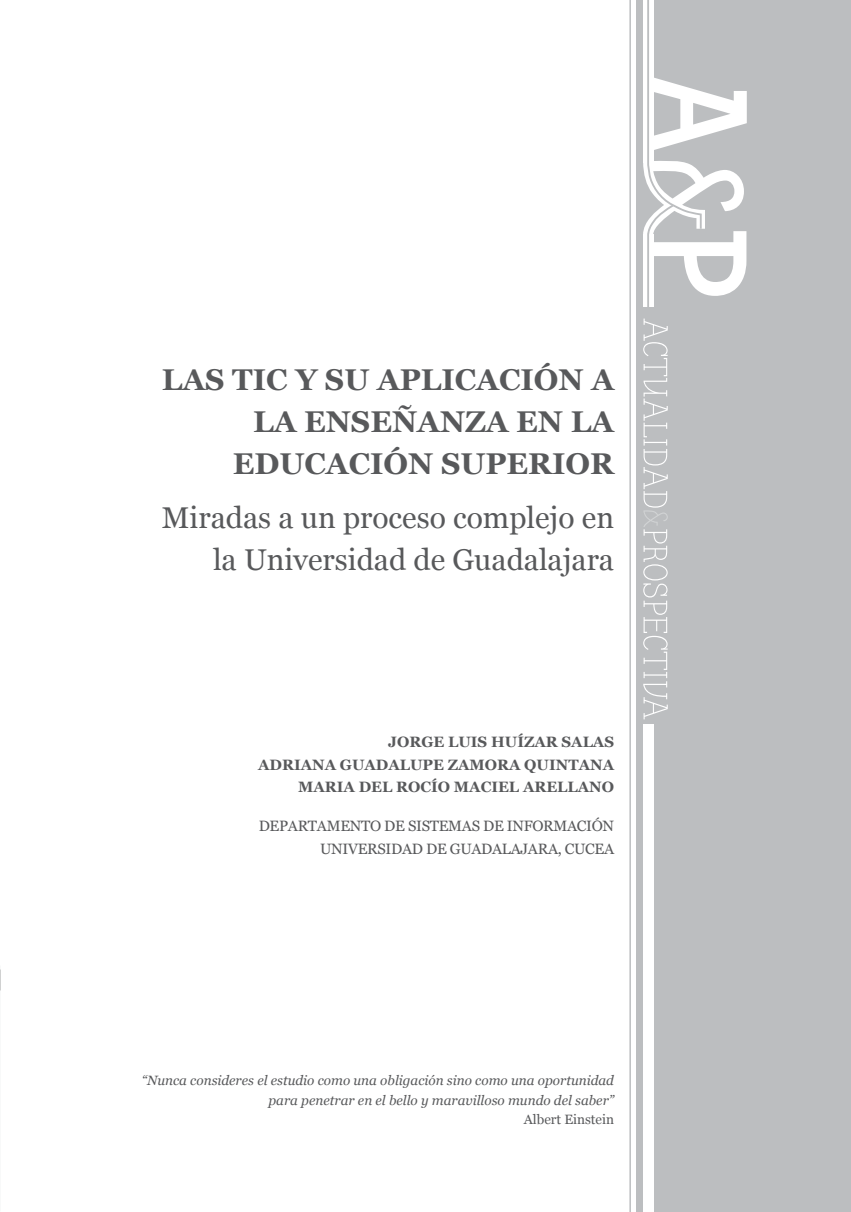
<style>
.page{position:relative;width:851px;height:1212px;background:#fff}
.page>*{position:absolute;margin:0;border:0;box-sizing:border-box;transform-origin:0 0}
.t1{font:30px/42px "Georgia";color:#58595b;text-align:right}
.t2{font:700 30px/42px "Georgia";color:#58595b;text-align:right}
.t3{font:700 15px/22.5px "Georgia";color:#58595b;text-align:right}
.t4{font:15px "Georgia";letter-spacing:-.02em;color:#58595b}
.t5{font:italic 13.5px/19.5px "Georgia";color:#58595b;text-align:right}
.t6{font:13.5px "Georgia";color:#58595b}
</style>
<div class="page">
<div style="left:636px;top:0;width:214px;height:1212px;background:#bcbec0"></div>
<svg style="left:643px;top:0;width:103px;height:719px"></svg>
<div style="left:643px;top:725px;width:10px;height:487px;background:#fff"></div>
<hr style="left:629px;top:0;width:1px;height:1212px;background:#bcbec0">
<h1 class="t2" style="left:162px;top:359px;width:453px">LAS TIC Y SU APLICACIÓN A<br>LA ENSEÑANZA EN LA<br>EDUCACIÓN SUPERIOR</h1>
<h1 class="t1" style="left:162px;top:497px;width:454px">Miradas a un proceso complejo en la Universidad de Guadalajara</h1>
<p class="t3" style="left:258px;top:731px;width:357px">JORGE LUIS HUÍZAR SALAS<br>ADRIANA GUADALUPE ZAMORA QUINTANA<br>MARIA DEL ROCÍO MACIEL ARELLANO</p>
<p class="t4" style="left:259px;top:817px;width:22px">Departamento</p>
<p class="t4" style="left:384px;top:817px;width:42px">de Sistemas</p>
<p class="t4" style="left:483px;top:817px;width:41px">de Información</p>
<p class="t4" style="left:320px;top:839px;width:22px">Universidad</p>
<p class="t4" style="left:426px;top:839px;width:46px">de Guadalajara</p>
<p class="t4" style="left:557px;top:839px;width:58px">, CUCEA</p>
<p class="t5" style="left:142px;top:1071px;width:473px">“Nunca consideres el estudio como una obligación sino como una oportunidad para penetrar en el bello y maravilloso mundo del saber”</p>
<p class="t6" style="left:524px;top:1111px;width:92px">Albert Einstein</p>
</div>
